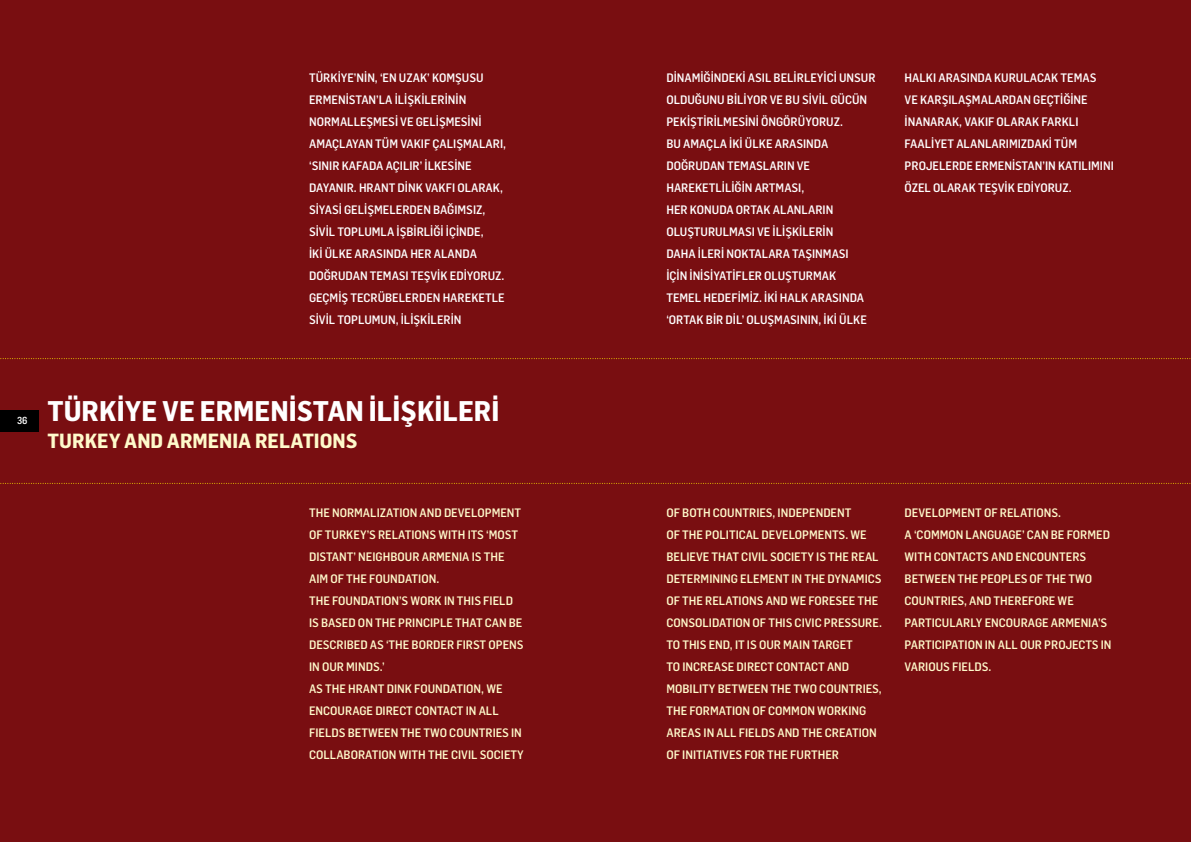
<style>
.page{position:relative;width:1191px;height:842px;background:#790e11}
.page>*{position:absolute;margin:0;border:0;box-sizing:border-box;transform-origin:0 0}
.t1{font:700 27.9px "Flama Semicondensed";color:#fff}
.t2{font:700 20.1px "Flama Semicondensed";color:#fffacb}
.t3{font:500 12px/22px "Flama Semicondensed";color:#fffacb}
.t4{font:500 12px/22px "Flama Semicondensed";color:#fff}
.t5{font:500 12px "Flama Semicondensed";letter-spacing:.05em;color:#fff}
.t6{font:500 10px "Flama Semicondensed";color:#fff}
</style>
<div class="page">
<svg style="left:0;top:358px;width:1191px;height:1px"></svg>
<svg style="left:0;top:483px;width:1191px;height:1px"></svg>
<div style="left:0;top:410px;width:38px;height:22px;background:#000"></div>
<p class="t4" style="left:309px;top:66px;width:174px;text-indent:29px">İYE’NİN, ‘EN UZAK’ KOMŞUSU<br>ERMENİSTAN’LA İLİŞKİLERİNİN<br>NOR</p>
<p class="t4" style="left:309px;top:66px;width:15px">TÜRK</p>
<p class="t4" style="left:309px;top:110px;width:174px;text-indent:22px">MALLEŞMESİ VE GELİŞMESİNİ<br>AMAÇLAYAN TÜ M VAKIF</p>
<p class="t4" style="left:432px;top:132px;width:75px">ÇALIŞMALARI ,</p>
<p class="t4" style="left:309px;top:154px;width:9px">‘SINIR</p>
<p class="t4" style="left:342px;top:154px;width:8px">KAFADA</p>
<p class="t4" style="left:386px;top:154px;width:87px">AÇILIR’ İLKESİNE</p>
<p class="t4" style="left:309px;top:176px;width:27px">DAYANIR</p>
<p class="t4" style="left:354px;top:176px;width:21px">. HRANT</p>
<p class="t4" style="left:397px;top:176px;width:41px">DİNK VAKFI</p>
<p class="t4" style="left:457px;top:176px;width:22px">OLARAK</p>
<p class="t4" style="left:500px;top:176px;width:4px">,</p>
<p class="t4" style="left:309px;top:198px;width:178px">SİYASİ GELİŞMELERDEN BAĞIMSIZ,<br>SİVİL TOPLUMLA İŞBİRLİĞİ İÇİNDE,<br>İKİ ÜLKE ARASINDA</p>
<p class="t4" style="left:410px;top:242px;width:46px">HER ALANDA</p>
<p class="t4" style="left:309px;top:264px;width:30px">DOĞRUDAN</p>
<p class="t4" style="left:370px;top:264px;width:112px">TEMASI TEŞVİK EDİYORU</p>
<p class="t4" style="left:495px;top:264px;width:11px">Z.</p>
<p class="t4" style="left:309px;top:286px;width:142px">GEÇMİŞ TECRÜBELERDEN HAR</p>
<p class="t4" style="left:465px;top:286px;width:41px">EKETLE</p>
<p class="t4" style="left:309px;top:308px;width:152px">SİVİL TOPLUMUN, İLİŞKİLERİN</p>
<p class="t6" style="left:17px;top:414px;width:12px">36</p>
<h1 class="t1" style="left:47px;top:393px;width:35px">TÜRK</h1>
<h1 class="t1" style="left:117px;top:393px;width:118px">İYE VE ERMEN</h1>
<h1 class="t1" style="left:289px;top:393px;width:26px">İSTAN</h1>
<h1 class="t1" style="left:369px;top:393px;width:132px">İLİŞKİLERİ</h1>
<h2 class="t2" style="left:47px;top:428px;width:91px">TURKEY AND</h2>
<h2 class="t2" style="left:167px;top:428px;width:192px">ARMENIA RELATIONS</h2>
<p class="t3" style="left:309px;top:502px;width:31px">THE NOR</p>
<p class="t3" style="left:354px;top:502px;width:39px">MALIZATION</p>
<p class="t3" style="left:419px;top:502px;width:9px">AND</p>
<p class="t3" style="left:444px;top:502px;width:71px">DEVELOPMENT</p>
<p class="t3" style="left:309px;top:524px;width:31px">OF TURK</p>
<p class="t3" style="left:353px;top:524px;width:52px">EY’S R ELATION</p>
<p class="t3" style="left:429px;top:524px;width:88px">S WITH ITS ‘MOST</p>
<p class="t3" style="left:309px;top:546px;width:25px">DISTANT</p>
<p class="t3" style="left:353px;top:546px;width:52px">’ NEIGHBOUR</p>
<p class="t3" style="left:422px;top:546px;width:84px">ARMENIA IS THE</p>
<p class="t3" style="left:309px;top:568px;width:74px">AIM OF THE FOUNDATION</p>
<p class="t3" style="left:436px;top:568px;width:4px">.</p>
<p class="t3" style="left:309px;top:590px;width:37px">THE FOUNDATION</p>
<p class="t3" style="left:399px;top:590px;width:29px">’S WORK</p>
<p class="t3" style="left:309px;top:590px;width:204px;text-indent:135px">IN THIS FIELD<br>IS BASED ON THE PRINCIPLE THAT</p>
<p class="t3" style="left:309px;top:612px;width:216px;text-align:justify;text-indent:176px">CAN BE DESCRIBED AS ‘THE BORDER FIRST OPENS IN OUR</p>
<p class="t3" style="left:309px;top:656px;width:77px;text-indent:37px">MINDS.’<br>AS THE HRANT</p>
<p class="t3" style="left:387px;top:678px;width:42px">DINK FOUNDATION</p>
<p class="t3" style="left:481px;top:678px;width:23px">, WE</p>
<p class="t3" style="left:309px;top:700px;width:30px">ENCOURA</p>
<p class="t3" style="left:359px;top:700px;width:71px">GE DIRECT CONTA</p>
<p class="t3" style="left:309px;top:700px;width:191px;text-indent:141px">CT IN ALL<br>FI ELDS BETWEEN TH E TWO COUNTRI</p>
<p class="t3" style="left:496px;top:722px;width:21px">ES IN</p>
<p class="t3" style="left:309px;top:744px;width:49px">COLLABORATION</p>
<p class="t3" style="left:399px;top:744px;width:127px">WITH THE CIVIL SOCIETY</p>
<p class="t4" style="left:666px;top:66px;width:203px">DİNAMİĞİNDEKİ ASIL BELİRLEYİCİ UNSUR<br>OLDUĞUNU</p>
<p class="t4" style="left:666px;top:88px;width:194px;text-indent:60px">BİLİYOR VE BU SİVİL GÜCÜN<br>PEKİŞTİRİLMESİNİ ÖNGÖRÜ</p>
<p class="t4" style="left:805px;top:110px;width:15px">YORU</p>
<p class="t4" style="left:833px;top:110px;width:11px">Z.</p>
<p class="t4" style="left:666px;top:132px;width:144px">BU AMAÇLA İKİ ÜLKE ARASINDA<br>DOĞRUDAN</p>
<p class="t4" style="left:727px;top:154px;width:50px">TEMASLARIN</p>
<p class="t4" style="left:797px;top:154px;width:15px">VE</p>
<p class="t4" style="left:666px;top:176px;width:139px;text-indent:22px">EKETLİLİĞİN ARTMASI,<br>HER KONUDA</p>
<p class="t4" style="left:666px;top:176px;width:8px">HAR</p>
<p class="t4" style="left:736px;top:198px;width:8px">ORTAK</p>
<p class="t4" style="left:773px;top:198px;width:43px">ALAN LARIN</p>
<p class="t4" style="left:666px;top:220px;width:36px">OLUŞTURU</p>
<p class="t4" style="left:723px;top:220px;width:110px">LMASI VE İLİŞKİLERİN</p>
<p class="t4" style="left:666px;top:242px;width:9px">DAHA</p>
<p class="t4" style="left:698px;top:242px;width:37px">İLERİ NOKTA</p>
<p class="t4" style="left:762px;top:242px;width:15px">LARA</p>
<p class="t4" style="left:666px;top:242px;width:182px;text-indent:126px">TAŞIN MASI<br>İÇİN İNİSİYATİFLER OLUŞTURMAK<br>TEMEL HEDEFİMİZ. İKİ HALK ARASINDA ‘ORTAK</p>
<p class="t4" style="left:706px;top:308px;width:97px">BİR DİL’ OLUŞMASININ</p>
<p class="t4" style="left:818px;top:308px;width:50px">, İKİ ÜLKE</p>
<p class="t4" style="left:904px;top:66px;width:70px">HALKIARASINDA</p>
<p class="t4" style="left:994px;top:66px;width:8px">KURU</p>
<p class="t4" style="left:1023px;top:66px;width:74px">LACAK TEMAS</p>
<p class="t5" style="left:904px;top:92px;width:98px">VE KARŞILAŞMALARDAN</p>
<p class="t4" style="left:1033px;top:88px;width:56px">GEÇTİĞİNE</p>
<p class="t4" style="left:904px;top:110px;width:12px">İNANARAK</p>
<p class="t4" style="left:959px;top:110px;width:19px">, VAKIF</p>
<p class="t4" style="left:996px;top:110px;width:22px">OLARAK</p>
<p class="t4" style="left:1041px;top:110px;width:8px">FARK</p>
<p class="t4" style="left:904px;top:110px;width:174px;text-align:justify;text-indent:164px">LI FAALİYET ALAN LARI MIZDAKİ TÜ M PROJELERDE ERMENİSTAN’IN KATI</p>
<p class="t4" style="left:1081px;top:154px;width:24px">LIMINI</p>
<p class="t4" style="left:904px;top:176px;width:51px">ÖZEL OLARAK</p>
<p class="t4" style="left:978px;top:176px;width:71px">TEŞVİK EDİYORU</p>
<p class="t4" style="left:1062px;top:176px;width:11px">Z.</p>
<p class="t3" style="left:666px;top:501px;width:31px">OF BOTH</p>
<p class="t3" style="left:713px;top:501px;width:15px">COUNTRI</p>
<p class="t3" style="left:666px;top:501px;width:202px;text-indent:93px">ES, INDEPENDENT<br>OF THE POLITICAL DEVELOPMENTS. WE<br>BELIEVE THAT</p>
<p class="t3" style="left:741px;top:545px;width:139px">CIVI L SOCIETY IS TH E REAL</p>
<p class="t3" style="left:666px;top:567px;width:217px;text-indent:65px">G ELEMENT IN THE DYNAMICS<br>OF THE RELATION</p>
<p class="t3" style="left:666px;top:567px;width:49px">DETERMININ</p>
<p class="t3" style="left:756px;top:589px;width:17px">S AND</p>
<p class="t3" style="left:790px;top:589px;width:90px">WE FORESEE TH E</p>
<p class="t3" style="left:666px;top:611px;width:217px;text-indent:86px">OF THIS CIVIC PRESSURE.<br>TO THIS END, ITIS OUR</p>
<p class="t3" style="left:666px;top:611px;width:50px">CONSOLIDATION</p>
<p class="t3" style="left:666px;top:633px;width:186px;text-indent:117px">MAIN TARGET<br>TO INCREASE DIRECT CONTA</p>
<p class="t3" style="left:666px;top:655px;width:169px;text-align:right">CT AND<br>MOBILITY BETWEEN THE TWO COUNTRI</p>
<p class="t3" style="left:866px;top:677px;width:17px">ES,</p>
<p class="t3" style="left:666px;top:699px;width:60px">THE FORMATION</p>
<p class="t3" style="left:752px;top:699px;width:82px">OF COMMON WORKIN</p>
<p class="t3" style="left:859px;top:699px;width:9px">G</p>
<p class="t3" style="left:666px;top:721px;width:120px">AREAS IN ALL FI ELDS AND</p>
<p class="t3" style="left:801px;top:721px;width:51px">THE CREATION</p>
<p class="t3" style="left:666px;top:743px;width:22px">OF INITIATIV</p>
<p class="t3" style="left:729px;top:743px;width:23px">ES FOR</p>
<p class="t3" style="left:767px;top:743px;width:31px">TH E FURTH</p>
<p class="t3" style="left:825px;top:743px;width:12px">ER</p>
<p class="t3" style="left:904px;top:501px;width:123px">DEVELOPMENT OF RELATION</p>
<p class="t3" style="left:904px;top:501px;width:205px;text-indent:147px">S.<br>A ‘COMMON LANGUAGE’ CAN BE FORMED<br>WITH CONTA</p>
<p class="t3" style="left:969px;top:545px;width:31px">CTS AND</p>
<p class="t3" style="left:1015px;top:545px;width:30px">ENCOUNT</p>
<p class="t3" style="left:904px;top:545px;width:188px;text-indent:161px">ERS<br>BETWEEN THE PEOPLES OF THE TWO<br>COUNTRI</p>
<p class="t3" style="left:951px;top:589px;width:27px">ES, AND</p>
<p class="t3" style="left:993px;top:589px;width:82px">THEREFORE WE</p>
<p class="t3" style="left:904px;top:611px;width:13px">PARTI</p>
<p class="t3" style="left:935px;top:611px;width:80px">CULARLY ENCOURA</p>
<p class="t3" style="left:1035px;top:611px;width:74px">GE ARMENIA’S</p>
<p class="t3" style="left:904px;top:633px;width:13px">PARTI</p>
<p class="t3" style="left:935px;top:633px;width:24px">CIPATION</p>
<p class="t3" style="left:984px;top:633px;width:44px">IN ALL OUR</p>
<p class="t3" style="left:1044px;top:633px;width:63px">PROJECTS IN</p>
<p class="t3" style="left:904px;top:655px;width:8px">VARIOU</p>
<p class="t3" style="left:943px;top:655px;width:50px">S FI ELDS.</p>
</div>
